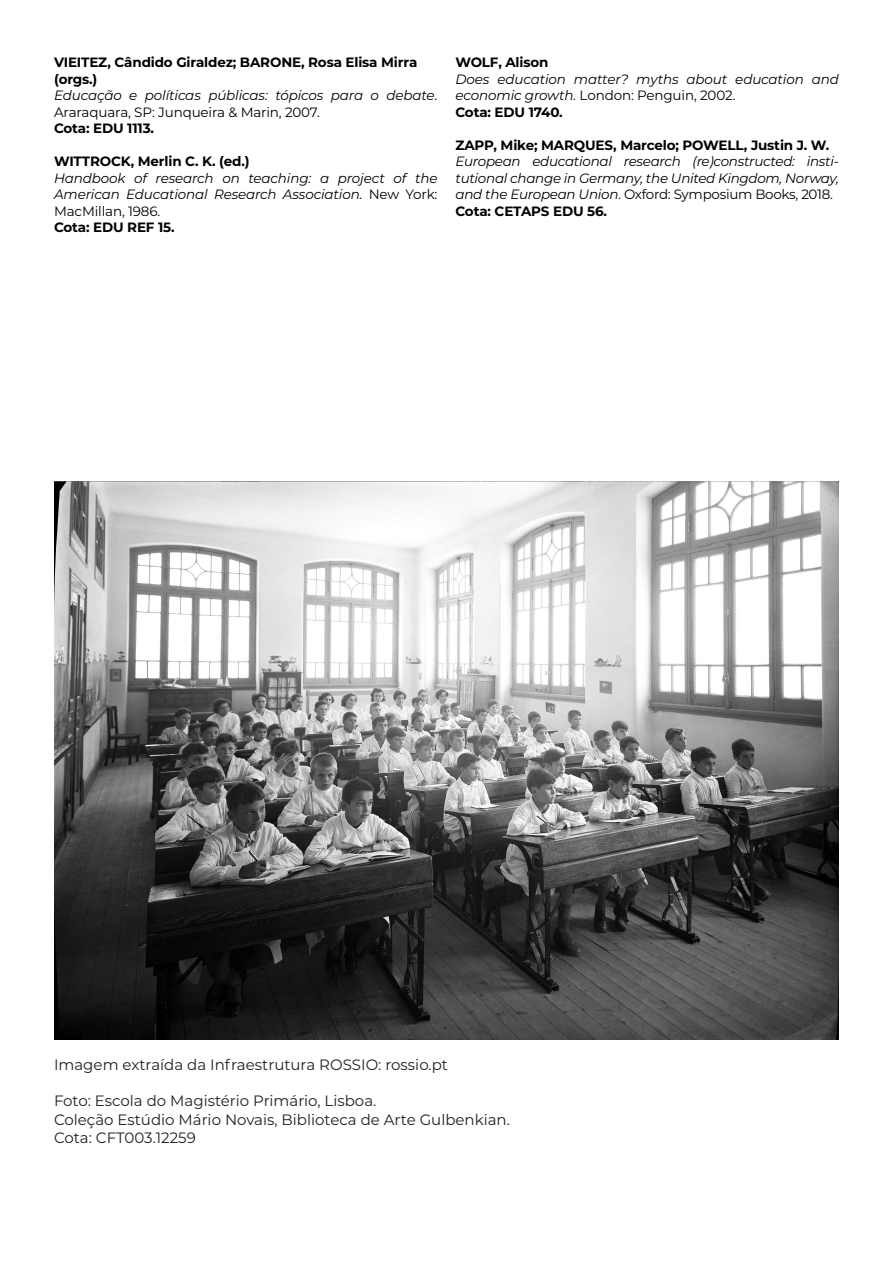
<style>
.page{position:relative;width:893px;height:1263px;background:#fff}
.page>*{position:absolute;margin:0;border:0;box-sizing:border-box;transform-origin:0 0}
.t1{font:15px "Montserrat";color:#231f20}
.t2{font:italic 13.5px/16.5px "Montserrat";letter-spacing:-.01em;color:#000}
.t3{font:700 13.5px/16.5px "Montserrat";letter-spacing:-.01em;color:#000}
.s1{font-style:normal}
</style>
<div class="page">
<img style="left:54px;top:481px;width:785px;height:558px">
<p class="t3" style="left:54px;top:53px;width:365px">VIEITEZ, Cândido Giraldez; BARONE, Rosa Elisa Mirra (orgs.)</p>
<p class="t2" style="left:54px;top:87px;width:385px">Educação e políticas públicas: tópicos para o debate<span class="s1">.<br>Araraquara, SP: Junqueira &amp; Marin, 2007.</span></p>
<p class="t3" style="left:54px;top:119px;width:102px">Cota: EDU 1113.</p>
<p class="t3" style="left:54px;top:152px;width:197px">WITTROCK, Merlin C. K. (ed.)</p>
<p class="t2" style="left:54px;top:169px;width:385px;text-align:justify">Handbook of research on teaching: a project of the American Educational Research Association. <span class="s1">New York:<br>MacMillan, 1986.</span></p>
<p class="t3" style="left:54px;top:218px;width:122px">Cota: EDU REF 15.</p>
<p class="t3" style="left:455px;top:53px;width:94px">WOLF, Alison</p>
<p class="t2" style="left:455px;top:70px;width:385px">Does education matter? myths about education and economic growth. <span class="s1">London: Penguin, 2002.</span></p>
<p class="t3" style="left:455px;top:103px;width:109px">Cota: EDU 1740.</p>
<p class="t3" style="left:455px;top:136px;width:375px">ZAPP, Mike; MARQUES, Marcelo; POWELL, Justin J. W.</p>
<p class="t2" style="left:455px;top:153px;width:385px;text-align:justify">European educational research (re)constructed: insti&shy;tutional change in Germany, the United Kingdom, Norway, and the European Union<span class="s1">. Oxford: Symposium Books, 2018.</span></p>
<p class="t3" style="left:455px;top:202px;width:153px">Cota: CETAPS EDU 56.</p>
<p class="t1" style="left:54px;top:1055px;width:395px">Imagem extraída da Infraestrutura ROSSIO: rossio.pt</p>
<p class="t1" style="left:54px;top:1091px;width:324px">Foto: Escola do Magistério Primário, Lisboa.</p>
<p class="t1" style="left:54px;top:1109px;width:457px">Coleção Estúdio Mário Novais, Biblioteca de Arte Gulbenkian.</p>
<p class="t1" style="left:54px;top:1127px;width:143px">Cota: CFT003.12259</p>
</div>
